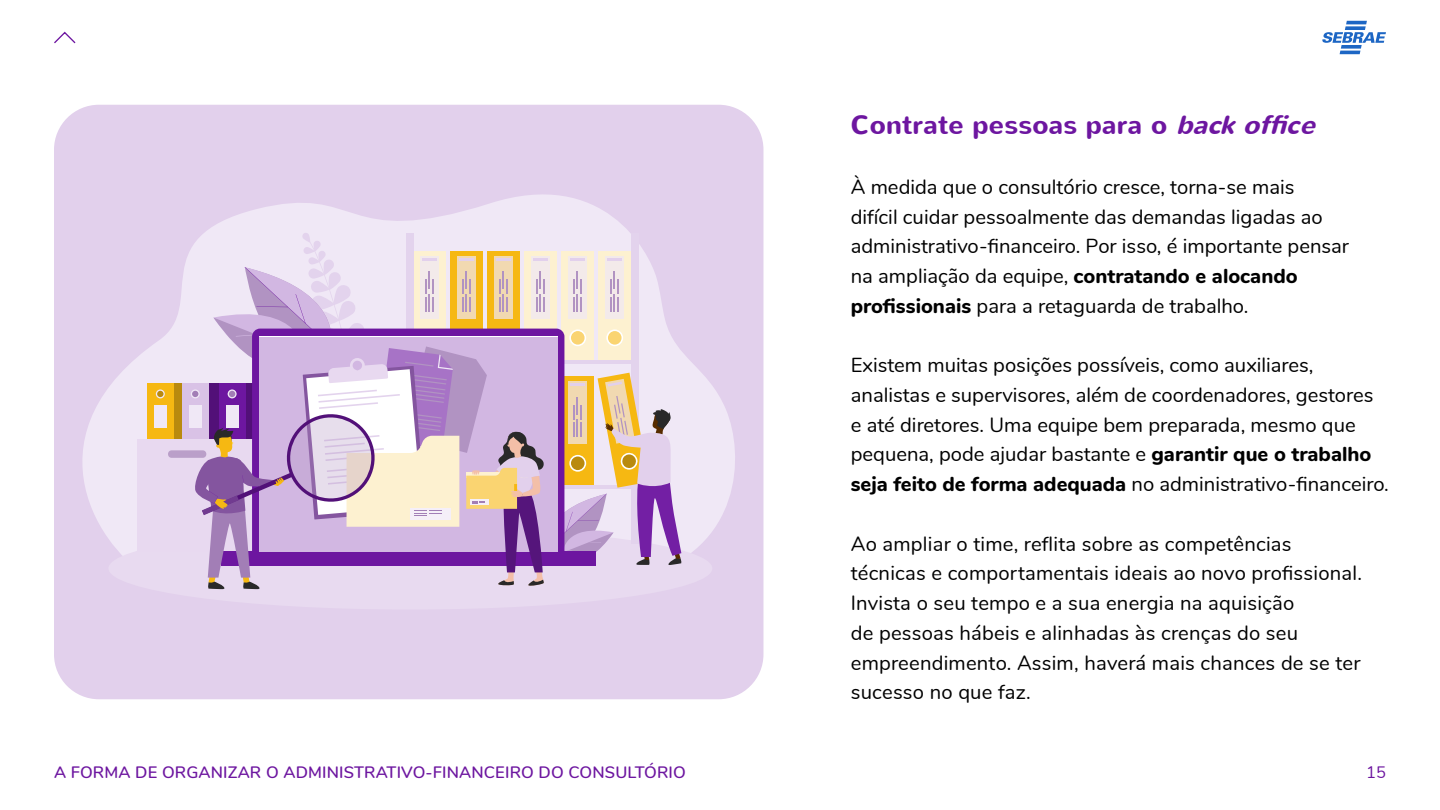
<style>
.page{position:relative;width:1440px;height:810px;background:#fff}
.page>*{position:absolute;margin:0;border:0;box-sizing:border-box;transform-origin:0 0}
.t1{font:700 26.25px "Nunito";letter-spacing:.01em;color:#6d16a0}
.t2{font:20.25px/29.7px "Nunito";color:#000}
.t3{font:600 16.5px "Nunito";letter-spacing:.01em;color:#6d16a0}
.t4{font:16.5px "Nunito";color:#6d16a0}
.s1{font-style:italic}
.s2{font-weight:800}
</style>
<div class="page">
<svg style="left:54px;top:31px;width:22px;height:13px"></svg>
<div style="left:54px;top:105px;width:709px;height:594px;background:#e2d0ec;border-radius:45px"></div>
<svg style="left:82px;top:194px;width:653px;height:362px"></svg>
<div style="left:108px;top:527px;width:604px;height:83px;background:#e8daf0;border-radius:50%"></div>
<div style="left:147px;top:383px;width:27px;height:87px;background:#f6b812"></div>
<div style="left:174px;top:383px;width:65px;height:87px;background:#b98a0e"></div>
<svg style="left:156px;top:389px;width:9px;height:9px"></svg>
<div style="left:157px;top:391px;width:7px;height:6px;background:#b98a0e;border-radius:50%"></div>
<div style="left:154px;top:405px;width:13px;height:23px;background:#f0e8f6"></div>
<div style="left:182px;top:383px;width:27px;height:87px;background:#d9c2e6"></div>
<div style="left:189px;top:405px;width:13px;height:23px;background:#f0e8f6"></div>
<div style="left:137px;top:440px;width:121px;height:112px;background:#e8d9f0"></div>
<div style="left:168px;top:450px;width:38px;height:8px;background:#ba9fc9;border-radius:4px"></div>
<svg style="left:192px;top:232px;width:490px;height:357px"></svg>
<svg style="left:1322px;top:21px;width:64px;height:33px"></svg>
<p class="t1" style="left:851px;top:108px;width:475px">Contrate pessoas para o <span class="s1">backoffice</span></p>
<p class="t2" style="left:851px;top:171px;width:500px">À medida que o consultório cresce, torna-se mais<br>difícil cuidar pessoalmente das demandas ligadas ao administrativo-financeiro. Por isso, é importante pensar na ampliação da equipe, <span class="s2">contratando e alocando profissionais</span> para a retaguarda de trabalho.</p>
<p class="t2" style="left:851px;top:349px;width:540px">Existem muitas posições possíveis, como auxiliares, analistas e supervisores, além de coordenadores, gestores e até diretores. Uma equipe bem preparada, mesmo que pequena, pode ajudar bastante e <span class="s2">garantir que o trabalho seja feito de forma adequada</span> no administrativo-financeiro.</p>
<p class="t2" style="left:851px;top:528px;width:513px">Ao ampliar o time, reflita sobre as competências técnicas e comportamentais ideais ao novo profissional.<br>Invista o seu tempo e a sua energia na aquisição<br>de pessoas hábeis e alinhadas às crenças do seu empreendimento. Assim, haverá mais chances de se ter sucesso no que faz.</p>
<p class="t3" style="left:54px;top:760px;width:633px">A FORMA DE ORGANIZAR O ADMINISTRATIVO-FINANCEIRO DO CONSULTÓRIO</p>
<p class="t4" style="left:1366px;top:760px;width:21px">15</p>
</div>
